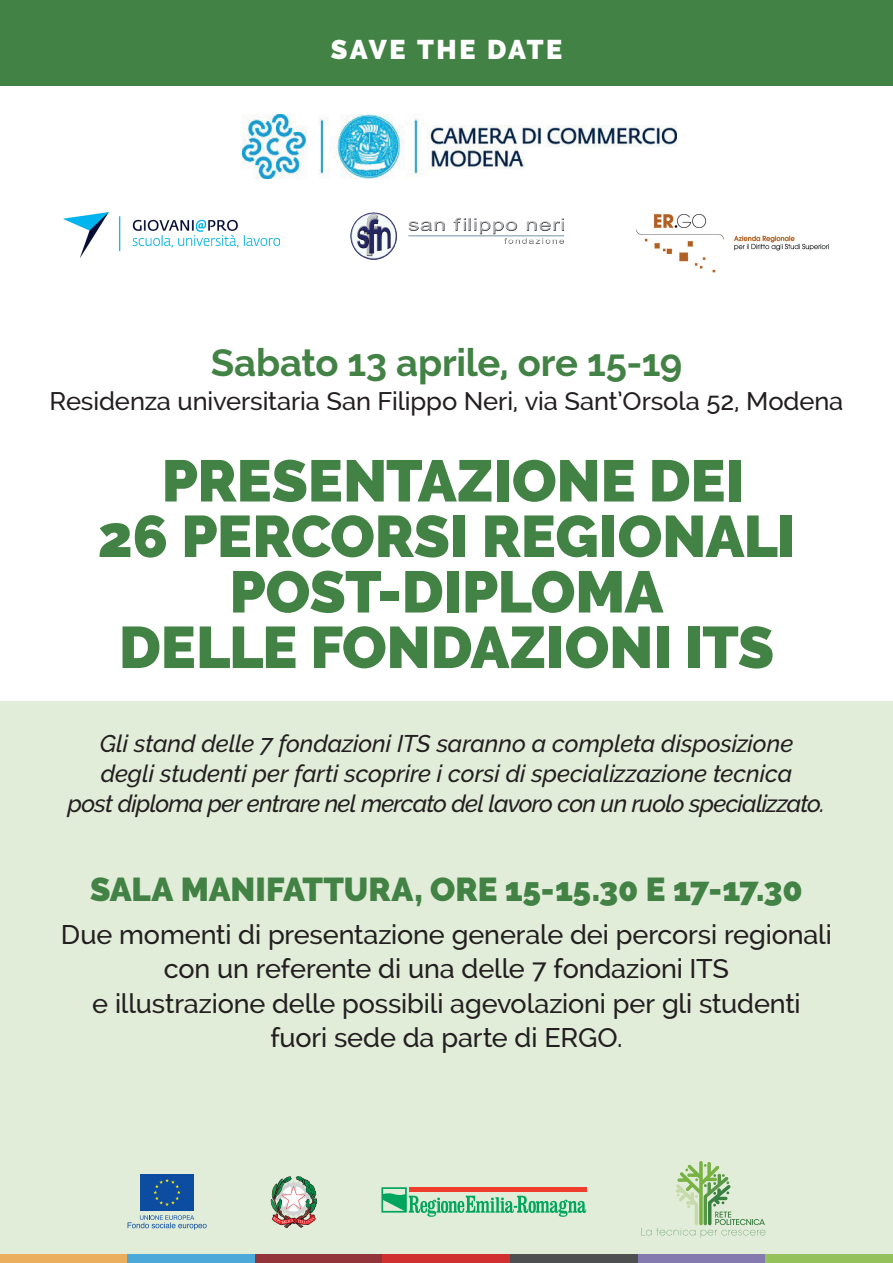
<style>
.page{position:relative;width:893px;height:1263px;background:#fff}
.page>*{position:absolute;margin:0;border:0;box-sizing:border-box;transform-origin:0 0}
.t1{font:900 58.5px/55.5px "Raleway";letter-spacing:-.005em;color:#428245;text-align:center}
.t2{font:700 38.25px "Raleway";letter-spacing:-.01em;color:#428245}
.t3{font:900 33px "Raleway";letter-spacing:-.01em;color:#428245}
.t4{font:500 27px/34.5px "Raleway";letter-spacing:-.005em;color:#231f20;text-align:center}
.t5{font:900 27px "Raleway";letter-spacing:.085em;color:#fff}
.t6{font:500 25.5px "Raleway";letter-spacing:-.005em;color:#231f20}
.t7{font:italic 500 24px/30px "Raleway";letter-spacing:-.01em;color:#231f20;text-align:center}
</style>
<div class="page">
<div style="left:0;top:702px;width:893px;height:561px;background:#e1ecd9"></div>
<div style="left:0;top:1254px;width:128px;height:9px;background:#eaae5c"></div>
<div style="left:128px;top:1254px;width:127px;height:9px;background:#4ca8d9"></div>
<div style="left:255px;top:1254px;width:128px;height:9px;background:#93333a"></div>
<div style="left:383px;top:1254px;width:127px;height:9px;background:#d03130"></div>
<div style="left:510px;top:1254px;width:128px;height:9px;background:#4d4f50"></div>
<div style="left:638px;top:1254px;width:127px;height:9px;background:#857ab0"></div>
<div style="left:765px;top:1254px;width:128px;height:9px;background:#95c15b"></div>
<div style="left:0;top:0;width:893px;height:85px;background:#428245"></div>
<img style="left:242px;top:115px;width:434px;height:64px">
<svg style="left:271px;top:1176px;width:46px;height:52px"></svg>
<svg style="left:381px;top:1187px;width:205px;height:30px"></svg>
<div style="left:140px;top:1174px;width:54px;height:37px;background:#0d4da1"></div>
<svg style="left:153px;top:1179px;width:28px;height:27px"></svg>
<svg style="left:128px;top:1215px;width:79px;height:15px"></svg>
<svg style="left:641px;top:1161px;width:124px;height:76px"></svg>
<img style="left:636px;top:214px;width:193px;height:58px">
<img style="left:64px;top:213px;width:216px;height:45px">
<img style="left:350px;top:213px;width:214px;height:47px">
<p class="t5" style="left:331px;top:34px;width:233px">SAVE THE DATE</p>
<p class="t2" style="left:211px;top:341px;width:473px">Sabato 13 aprile, ore 15-19</p>
<p class="t6" style="left:50px;top:387px;width:795px">Residenza universitaria San Filippo Neri, via Sant’Orsola 52, Modena</p>
<p class="t1" style="left:98px;top:453px;width:699px">PRESENTAZIONE DEI<br>26 PERCORSI REGIONALI<br>POST-DIPLOMA</p>
<p class="t1" style="left:119px;top:620px;width:657px">DELLE FONDAZIONI ITS</p>
<p class="t7" style="left:68px;top:728px;width:759px">Gli stand delle 7 fondazioni ITS saranno a completa disposizione<br>degli studenti per farti scoprire i corsi di specializzazione tecnica<br>post diploma per entrare nel mercato del lavoro con un ruolo specializzato.</p>
<p class="t3" style="left:90px;top:870px;width:714px">SALA MANIFATTURA, ORE 15-15.30 E 17-17.30</p>
<p class="t4" style="left:61px;top:917px;width:772px">Due momenti di presentazione generale dei percorsi regionali con un referente di una delle 7 fondazioni ITS<br>e illustrazione delle possibili agevolazioni per gli studenti fuori sede da parte di ERGO.</p>
</div>
